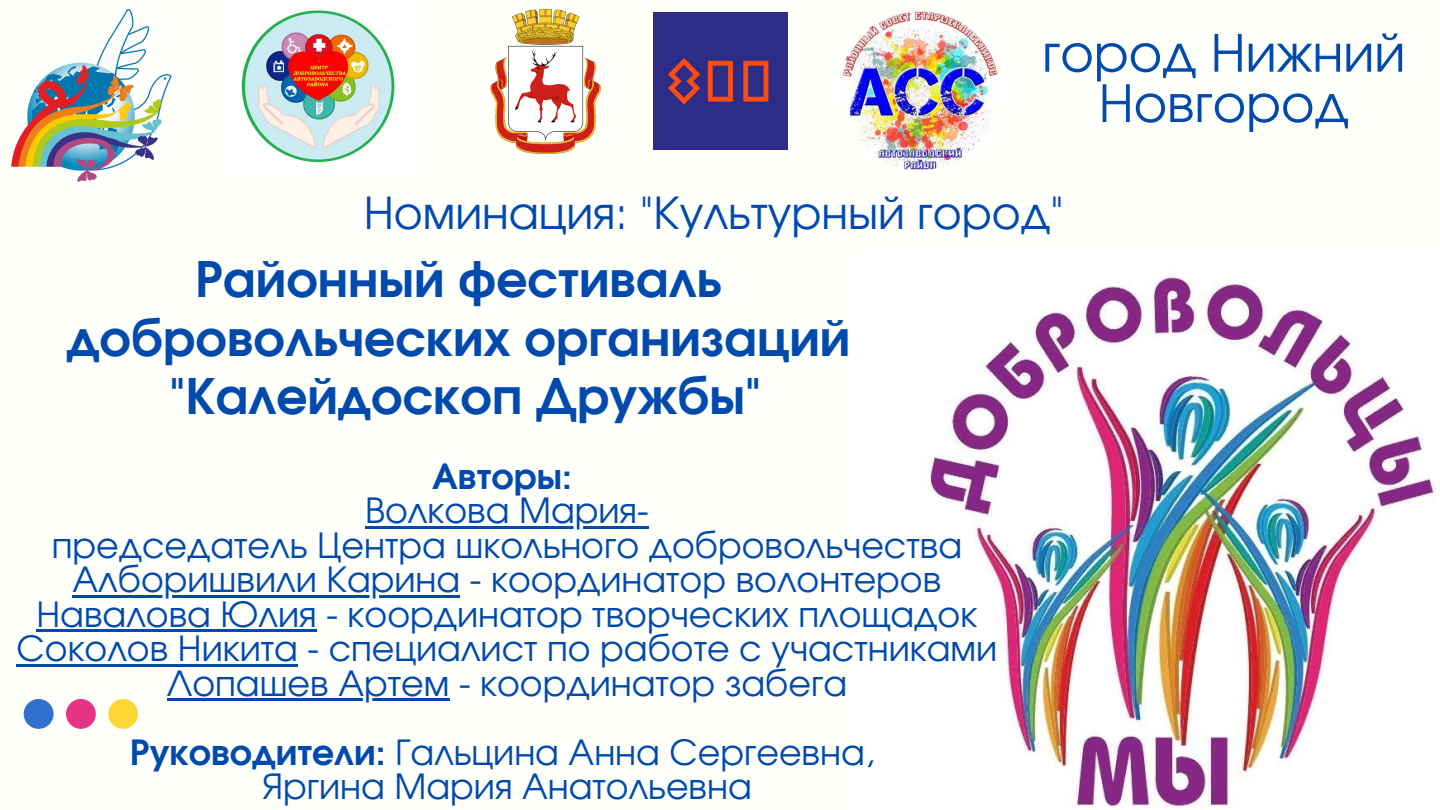
<style>
.page{position:relative;width:1440px;height:810px;background:#fff}
.page>*{position:absolute;margin:0;border:0;box-sizing:border-box;transform-origin:0 0}
.t1{font:51.2px/50.4px "Evolventa";color:#004aad;text-align:center}
.t2{font:700 49px "Evolventa";color:#004aad}
.t3{font:44.2px "Evolventa";color:#004aad}
.t4{font:34.8px "Evolventa";color:#004aad}
.t5{font:700 34.8px "Evolventa";color:#004aad}
.s1{font-weight:700}
</style>
<div class="page">
<div style="left:24px;top:699px;width:30px;height:30px;background:#3071cf;border-radius:50%"></div>
<div style="left:66px;top:699px;width:30px;height:30px;background:#e63384;border-radius:50%"></div>
<div style="left:108px;top:699px;width:30px;height:30px;background:#ffd734;border-radius:50%"></div>
<img style="left:11px;top:9px;width:161px;height:173px">
<img style="left:929px;top:273px;width:505px;height:535px">
<img style="left:842px;top:10px;width:156px;height:159px">
<img style="left:653px;top:13px;width:134px;height:136px">
<img style="left:241px;top:10px;width:154px;height:153px">
<img style="left:491px;top:9px;width:110px;height:144px">
<hr style="left:365px;top:526px;width:284px;height:3px;background:#004aad">
<hr style="left:73px;top:595px;width:387px;height:3px;background:#004aad">
<hr style="left:37px;top:629px;width:280px;height:3px;background:#004aad">
<hr style="left:17px;top:664px;width:281px;height:3px;background:#004aad">
<hr style="left:167px;top:698px;width:282px;height:3px;background:#004aad">
<p class="t1" style="left:1042px;top:31px;width:365px">город Нижний<br>Новгород</p>
<p class="t3" style="left:364px;top:193px;width:702px">Номинация: "Культурный город"</p>
<p class="t2" style="left:195px;top:258px;width:528px">Районный фестиваль</p>
<p class="t2" style="left:66px;top:317px;width:786px">добровольческих организаций</p>
<p class="t2" style="left:169px;top:375px;width:594px">"Калейдоскоп Дружбы"</p>
<p class="t5" style="left:432px;top:461px;width:141px">Авторы:</p>
<p class="t4" style="left:365px;top:496px;width:285px">Волкова Мария-</p>
<p class="t4" style="left:52px;top:530px;width:912px">председатель Центра школьного добровольчества</p>
<p class="t4" style="left:73px;top:565px;width:870px">Алборишвили Карина - координатор волонтеров</p>
<p class="t4" style="left:37px;top:599px;width:942px">Навалова Юлия - координатор творческих площадок</p>
<p class="t4" style="left:17px;top:634px;width:982px">Соколов Никита - специалист по работе с участниками</p>
<p class="t4" style="left:167px;top:668px;width:682px">Лопашев Артем - координатор забега</p>
<p class="t4" style="left:130px;top:737px;width:746px"><span class="s1">Руководители:</span> Гальцина Анна Сергеевна,</p>
<p class="t4" style="left:262px;top:772px;width:491px">Яргина Мария Анатольевна</p>
</div>
